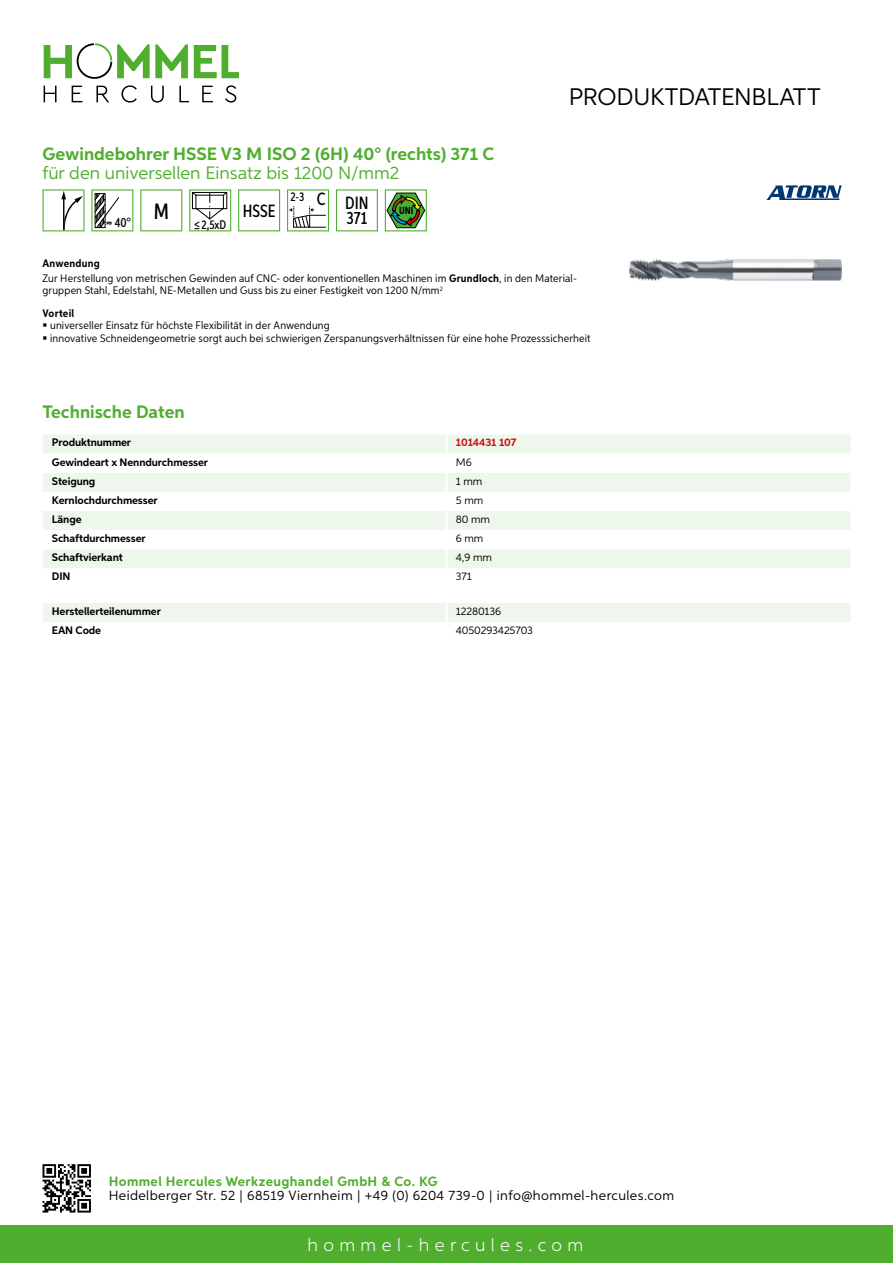
<style>
.page{position:relative;width:893px;height:1263px;background:#fff}
.page>*{position:absolute;margin:0;border:0;box-sizing:border-box;transform-origin:0 0}
.t1{font:24px "Aspira";letter-spacing:-.01em;color:#000}
.t2{font:700 18px "Aspira";color:#50ae2f}
.t3{font:18px "Aspira";color:#50ae2f}
.t4{font:300 18px "Aspira";letter-spacing:.3em;color:#fff}
.t5{font:500 17.85px/14.9px "Aspira XX Nar";color:#000;text-align:right}
.t6{font:13.5px "Aspira";letter-spacing:.03em;color:#000}
.t7{font:700 13.5px "Aspira";letter-spacing:.03em;color:#50ae2f}
.t8{font:500 13.35px "Aspira XX Nar";color:#000}
.t9{font:500 12.6px "Aspira XX Nar";color:#000}
.t10{font:10.95px/15.1px "Aspira Nar";letter-spacing:.015em;color:#000}
.t11{font:700 10.95px "Aspira";letter-spacing:-.01em;color:#000}
.t12{font:10.95px "Aspira";letter-spacing:-.01em;color:#000}
.t13{font:700 10.95px "Aspira";letter-spacing:-.01em;color:#cd1013}
.t14{font:700 10.35px "Aspira XX Nar";color:#000}
.s1{font-weight:700}
</style>
<div class="page">
<div style="left:0;top:1226px;width:893px;height:37px;background:#50ae2f"></div>
<svg style="left:43px;top:1164px;width:48px;height:48px"></svg>
<svg style="left:194px;top:45px;width:45px;height:33px"></svg>
<svg style="left:44px;top:43px;width:144px;height:36px"></svg>
<svg style="left:44px;top:86px;width:13px;height:16px"></svg>
<svg style="left:72px;top:86px;width:10px;height:16px"></svg>
<svg style="left:96px;top:86px;width:13px;height:16px"></svg>
<svg style="left:121px;top:85px;width:16px;height:18px"></svg>
<svg style="left:151px;top:86px;width:13px;height:17px"></svg>
<svg style="left:179px;top:86px;width:10px;height:16px"></svg>
<svg style="left:202px;top:86px;width:11px;height:16px"></svg>
<svg style="left:225px;top:85px;width:11px;height:18px"></svg>
<div style="left:43px;top:434px;width:807px;height:19px;background:#eef7eb"></div>
<svg style="left:43px;top:473px;width:807px;height:95px;fill:#eef7eb"></svg>
<hr style="left:445px;top:434px;width:3px;height:20px;background:#fff">
<hr style="left:445px;top:473px;width:3px;height:19px;background:#fff">
<hr style="left:445px;top:492px;width:3px;height:19px;background:#fff">
<hr style="left:445px;top:511px;width:3px;height:19px;background:#fff">
<hr style="left:445px;top:530px;width:3px;height:19px;background:#fff">
<hr style="left:445px;top:549px;width:3px;height:19px;background:#fff">
<div style="left:43px;top:603px;width:807px;height:19px;background:#eef7eb"></div>
<svg style="left:43px;top:189px;width:42px;height:42px"></svg>
<svg style="left:91px;top:189px;width:42px;height:42px"></svg>
<svg style="left:140px;top:189px;width:42px;height:42px"></svg>
<svg style="left:189px;top:189px;width:42px;height:42px"></svg>
<svg style="left:238px;top:189px;width:42px;height:42px"></svg>
<svg style="left:287px;top:189px;width:42px;height:42px"></svg>
<svg style="left:336px;top:189px;width:42px;height:42px"></svg>
<svg style="left:385px;top:189px;width:42px;height:42px"></svg>
<img style="left:629px;top:259px;width:213px;height:21px">
<svg style="left:766px;top:185px;width:76px;height:15px"></svg>
<h2 class="t2" style="left:43px;top:142px;width:453px">Gewindebohrer HSSE V3 M ISO 2 (6H) 40° (rechts) 371 C</h2>
<h2 class="t3" style="left:43px;top:162px;width:358px">für den universellen Einsatz bis 1200 N/mm2</h2>
<p class="t8" style="left:115px;top:215px;width:56px">40° <sup>M</sup></p>
<p class="t9" style="left:194px;top:217px;width:34px">≤2,5xD</p>
<h3 class="t5" style="left:243px;top:203px;width:34px">HSSE</h3>
<h3 class="t5" style="left:290px;top:196px;width:80px"><sup>2-3</sup> C DIN<br>371</h3>
<p class="t14" style="left:399px;top:205px;width:16px">UNI</p>
<h1 class="t1" style="left:569px;top:82px;width:253px">Produktdatenblatt</h1>
<p class="t10" style="left:43px;top:256px;width:536px"><span class="s1">Anwendung<br></span>Zur Herstellung von metrischen Gewinden auf CNC- oder konventionellen Maschinen im <span class="s1">Grundloch</span>, in den Material-</p>
<p class="t10" style="left:43px;top:279px;width:402px;line-height:22.2px">gruppen Stahl, Edelstahl, NE-Metallen und Guss bis zu einer Festigkeit von 1200 N/mm<sup>2<br></sup><span class="s1">Vorteil</span></p>
<p class="t10" style="left:50px;top:319px;width:542px;line-height:12.8px">universeller Einsatz für höchste Flexibilität in der Anwendung<br>innovative Schneidengeometrie sorgt auch bei schwierigen Zerspanungsverhältnissen für eine hohe Prozesssicherheit</p>
<h2 class="t2" style="left:43px;top:400px;width:144px">Technische Daten</h2>
<p class="t11" style="left:52px;top:436px;width:81px">Produktnummer</p>
<p class="t13" style="left:456px;top:436px;width:62px">1014431 107</p>
<p class="t11" style="left:52px;top:455px;width:158px">Gewindeart x Nenndurchmesser</p>
<p class="t12" style="left:456px;top:455px;width:17px">M6</p>
<p class="t11" style="left:52px;top:474px;width:45px">Steigung</p>
<p class="t12" style="left:456px;top:474px;width:28px">1 mm</p>
<p class="t11" style="left:52px;top:493px;width:107px">Kernlochdurchmesser</p>
<p class="t12" style="left:456px;top:493px;width:29px">5 mm</p>
<p class="t11" style="left:52px;top:512px;width:31px">Länge</p>
<p class="t12" style="left:456px;top:512px;width:36px">80 mm</p>
<p class="t11" style="left:52px;top:532px;width:95px">Schaftdurchmesser</p>
<p class="t12" style="left:456px;top:532px;width:29px">6 mm</p>
<p class="t11" style="left:52px;top:551px;width:72px">Schaftvierkant</p>
<p class="t12" style="left:456px;top:551px;width:38px">4,9 mm</p>
<p class="t11" style="left:52px;top:570px;width:20px">DIN</p>
<p class="t12" style="left:456px;top:570px;width:17px">371</p>
<p class="t11" style="left:52px;top:604px;width:111px">Herstellerteilenummer</p>
<p class="t12" style="left:456px;top:604px;width:47px">12280136</p>
<p class="t11" style="left:52px;top:623px;width:51px">EAN Code</p>
<p class="t12" style="left:456px;top:624px;width:79px">4050293425703</p>
<p class="t7" style="left:109px;top:1172px;width:330px">Hommel Hercules Werkzeughandel GmbH &amp; Co. KG</p>
<p class="t6" style="left:109px;top:1187px;width:567px">Heidelberger Str. 52 | 68519 Viernheim | +49 (0) 6204 739-0 | info@hommel-hercules.com</p>
<h2 class="t4" style="left:307px;top:1234px;width:277px">hommel-hercules.com</h2>
</div>
